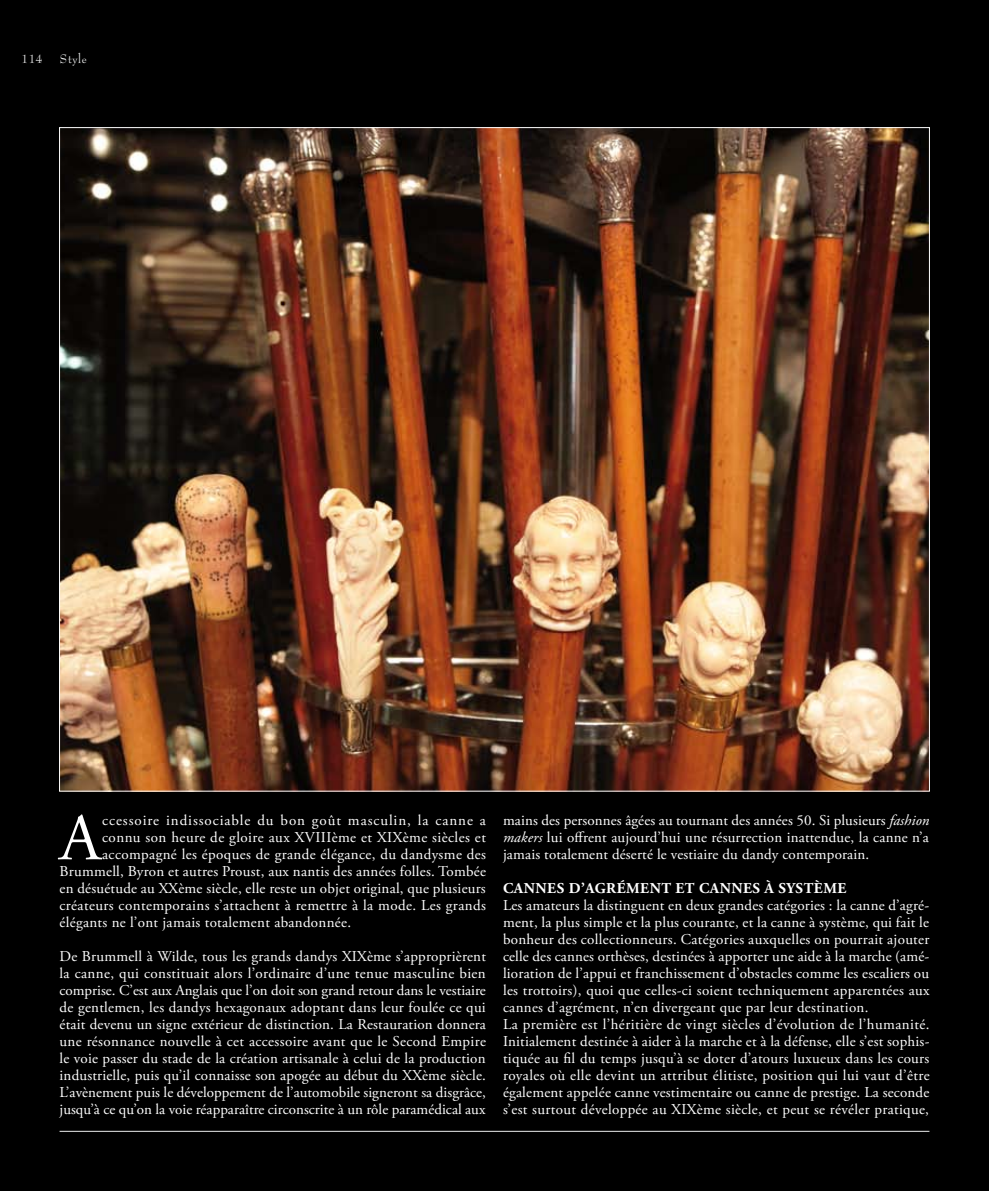
<style>
.page{position:relative;width:989px;height:1191px;background:#000}
.page>*{position:absolute;margin:0;border:0;box-sizing:border-box;transform-origin:0 0}
.t1{font:66.3px "Adobe Garamond Pro";color:#fff}
.t2{font:15px/17px "Adobe Garamond Pro";letter-spacing:.015em;color:#fff;text-align:justify}
.t3{font:15px "Adobe Garamond Pro";letter-spacing:.06em;color:#fff}
.t4{font:700 15px "Adobe Garamond Pro";letter-spacing:.035em;color:#fff}
.t5{font:12px "Bernhard Modern BT";letter-spacing:.05em;color:#eceded}
.t6{font:12px "Bernhard Modern BT";color:#e6e6e6}
.s1{font-style:italic}
</style>
<div class="page">
<hr style="left:60px;top:1131px;width:869px;height:1px;background:#eceded">
<img style="left:61px;top:129px;width:866px;height:660px">
<p class="t6" style="left:21px;top:51px;width:23px">114</p>
<p class="t5" style="left:60px;top:51px;width:29px">Style</p>
<h1 class="t1" style="left:60px;top:798px;width:43px">A</h1>
<p class="t3" style="left:102px;top:811px;width:385px">ccessoire indissociable du bon goût masculin, la canne a</p>
<p class="t2" style="left:102px;top:829px;width:385px">connu son heure de gloire aux XVIIIème et XIXème siècles et</p>
<p class="t2" style="left:102px;top:846px;width:385px">accompagné les époques de grande élégance, du dandysme des</p>
<p class="t2" style="left:60px;top:863px;width:428px">Brummell, Byron et autres Proust, aux nantis des années folles. Tombée</p>
<p class="t2" style="left:60px;top:880px;width:428px">en désuétude au XXème siècle, elle reste un objet original, que plusieurs</p>
<p class="t2" style="left:60px;top:897px;width:428px">créateurs contemporains s’attachent à remettre à la mode. Les grands</p>
<p class="t2" style="left:60px;top:914px;width:293px">élégants ne l’ont jamais totalement abandonnée.</p>
<p class="t2" style="left:60px;top:948px;width:428px">De Brummell à Wilde, tous les grands dandys XIXème s’approprièrent la canne, qui constituait alors l’ordinaire d’une tenue masculine bien comprise. C’est aux Anglais que l’on doit son grand retour dans le vestiaire de gentlemen, les dandys hexagonaux adoptant dans leur foulée ce qui était devenu un signe extérieur de distinction. La Restauration donnera une résonnance nouvelle à cet accessoire avant que le Second Empire le voie passer du stade de la création artisanale à celui de la production industrielle, puis qu’il connaisse son apogée au début du XXème siècle.<br>L’avènement puis le développement de l’automobile signeront sa disgrâce, jusqu’à ce qu’on la voie réapparaître circonscrite à un rôle paramédical aux</p>
<p class="t2" style="left:503px;top:812px;width:428px">mains des personnes âgées au tournant des années 50. Si plusieurs <span class="s1">fashion makers</span> lui offrent aujourd’hui une résurrection inattendue, la canne n’a jamais totalement déserté le vestiaire du dandy contemporain.</p>
<p class="t4" style="left:503px;top:879px;width:345px">CANNES D’AGRÉMENT ET CANNES À SYSTÈME</p>
<p class="t2" style="left:503px;top:897px;width:428px;text-align:left">Les amateurs la distinguent en deux grandes catégories : la canne d’agré&shy;ment, la plus simple et la plus courante, et la canne à système, qui fait le bonheur des collectionneurs. Catégories auxquelles on pourrait ajouter celle des cannes orthèses, destinées à apporter une aide à la marche (amé&shy;lioration de l’appui et franchissement d’obstacles comme les escaliers ou les trottoirs), quoi que celles-ci soient techniquement apparentées aux cannes d’agrément, n’en divergeant que par leur destination.<br>La première est l’héritière de vingt siècles d’évolution de l’humanité.<br>Initialement destinée à aider à la marche et à la défense, elle s’est sophis&shy;tiquée au fil du temps jusqu’à se doter d’atours luxueux dans les cours royales où elle devint un attribut élitiste, position qui lui vaut d’être également appelée canne vestimentaire ou canne de prestige. La seconde s’est surtout développée au XIXème siècle, et peut se révéler pratique,</p>
</div>
